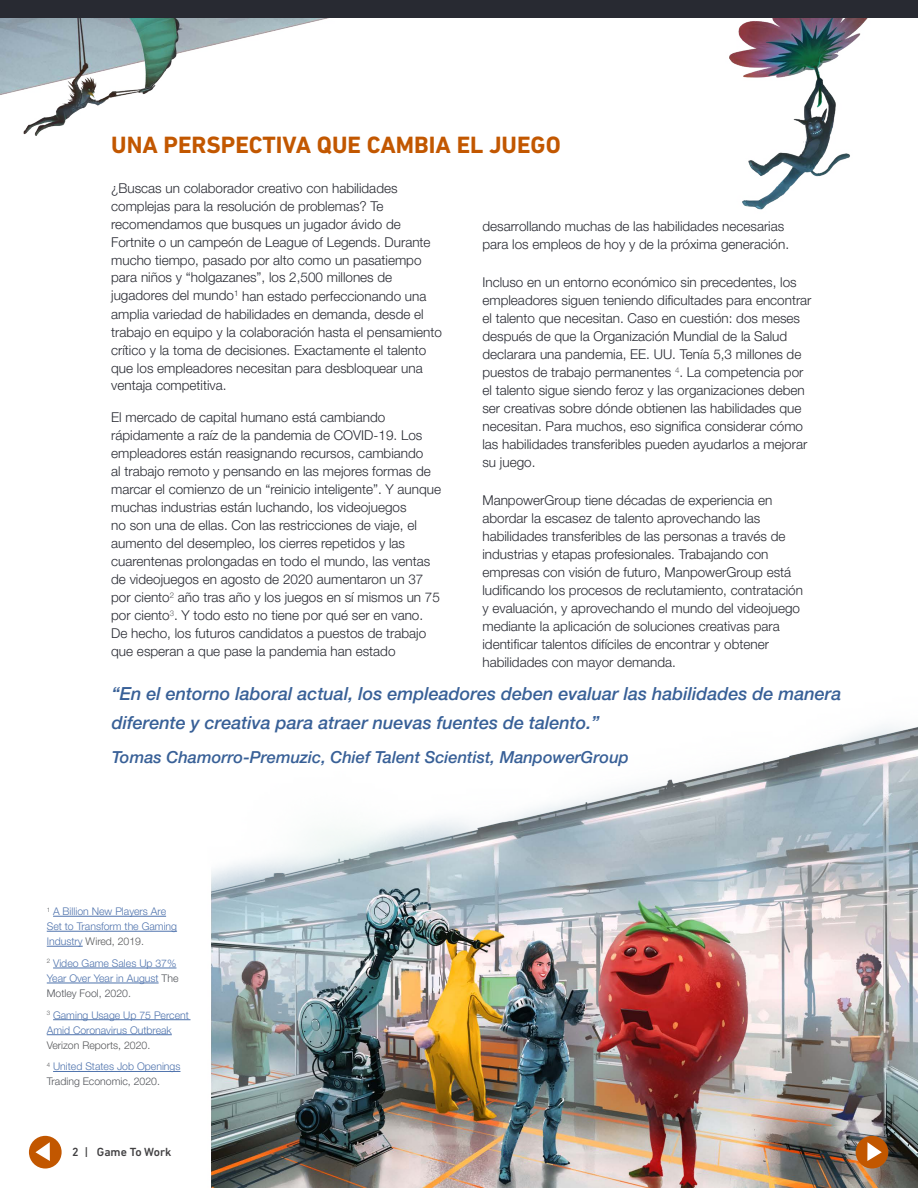
<style>
.page{position:relative;width:918px;height:1188px;background:#fff}
.page>*{position:absolute;margin:0;border:0;box-sizing:border-box;transform-origin:0 0}
.t1{font:700 24px "DIN Next W1 G";color:#c25700}
.t2{font:italic 500 18px/28.5px "Helvetica Neue LT Pro";color:#386097}
.t3{font:italic 500 16.5px "Helvetica Neue LT Pro";color:#386097}
.t4{font:300 13.5px/18px "Helvetica Neue LT Pro";color:#282a32}
.t5{font:500 12px "DIN Next W1 G";color:#414042}
.t6{font:300 10.5px/15px "Helvetica Neue LT Pro";color:#4f73ad}
.t7{font:300 10.5px "Helvetica Neue LT Pro";color:#53555b}
.s1{color:#58595b}
.s2{color:#53555b}
</style>
<div class="page">
<img style="left:0;top:17px;width:918px;height:1171px">
<div style="left:0;top:0;width:918px;height:17px;background:#282a32"></div>
<div style="left:856px;top:1136px;width:32px;height:33px;background:#c25700;border-radius:50%"></div>
<svg style="left:867px;top:1142px;width:15px;height:19px"></svg>
<div style="left:29px;top:1136px;width:33px;height:33px;background:#c25700;border-radius:50%"></div>
<svg style="left:35px;top:1142px;width:15px;height:19px"></svg>
<hr style="left:53px;top:916px;width:113px;height:1px;background:#4f73ad">
<hr style="left:47px;top:931px;width:130px;height:1px;background:#4f73ad">
<hr style="left:47px;top:946px;width:36px;height:1px;background:#4f73ad">
<hr style="left:53px;top:968px;width:123px;height:1px;background:#4f73ad">
<hr style="left:47px;top:983px;width:112px;height:1px;background:#4f73ad">
<hr style="left:53px;top:1019px;width:138px;height:1px;background:#4f73ad">
<hr style="left:47px;top:1034px;width:125px;height:1px;background:#4f73ad">
<hr style="left:53px;top:1071px;width:127px;height:1px;background:#4f73ad">
<h1 class="t1" style="left:111px;top:131px;width:451px">UNA PERSPECTIVA QUE CAMBIA EL JUEGO</h1>
<p class="t4" style="left:111px;top:178px;width:332px">¿Buscas un colaborador creativo con habilidades complejas para la resolución de problemas? Te recomendamos que busques un jugador ávido de Fortnite o un campeón de League of Legends. Durante mucho tiempo, pasado por alto como un pasatiempo para niños y “holgazanes”, los 2,500 millones de jugadores del mundo<sup>1</sup> han estado perfeccionando una amplia variedad de habilidades en demanda, desde el trabajo en equipo y la colaboración hasta el pensamiento crítico y la toma de decisiones. Exactamente el talento que los empleadores necesitan para desbloquear una ventaja competitiva.</p>
<p class="t4" style="left:111px;top:408px;width:331px">El mercado de capital humano está cambiando rápidamente a raíz de la pandemia de COVID-19. Los empleadores están reasignando recursos, cambiando<br>al trabajo remoto y pensando en las mejores formas de marcar el comienzo de un “reinicio inteligente”. Y aunque muchas industrias están luchando, los videojuegos<br>no son una de ellas. Con las restricciones de viaje, el aumento del desempleo, los cierres repetidos y las cuarentenas prolongadas en todo el mundo, las ventas de videojuegos en agosto de 2020 aumentaron un 37 por ciento<sup>2</sup> año tras año y los juegos en sí mismos un 75 por ciento<sup>3</sup>. Y todo esto no tiene por qué ser en vano.<br>De hecho, los futuros candidatos a puestos de trabajo que esperan a que pase la pandemia han estado</p>
<p class="t4" style="left:482px;top:217px;width:308px">desarrollando muchas de las habilidades necesarias para los empleos de hoy y de la próxima generación.</p>
<p class="t4" style="left:482px;top:273px;width:331px">Incluso en un entorno económico sin precedentes, los empleadores siguen teniendo dificultades para encontrar el talento que necesitan. Caso en cuestión: dos meses después de que la Organización Mundial de la Salud declarara una pandemia, EE. UU. Tenía 5,3 millones de puestos de trabajo permanentes <sup>4</sup>. La competencia por el talento sigue siendo feroz y las organizaciones deben ser creativas sobre dónde obtienen las habilidades que necesitan. Para muchos, eso significa considerar cómo las habilidades transferibles pueden ayudarlos a mejorar su juego.</p>
<p class="t4" style="left:482px;top:491px;width:322px">ManpowerGroup tiene décadas de experiencia en abordar la escasez de talento aprovechando las habilidades transferibles de las personas a través de industrias y etapas profesionales. Trabajando con empresas con visión de futuro, ManpowerGroup está ludificando los procesos de reclutamiento, contratación y evaluación, y aprovechando el mundo del videojuego mediante la aplicación de soluciones creativas para identificar talentos difíciles de encontrar y obtener habilidades con mayor demanda.</p>
<h2 class="t2" style="left:112px;top:680px;width:731px">“En el entorno laboral actual, los empleadores deben evaluar las habilidades de manera diferente y creativa para atraer nuevas fuentes de talento.”</h2>
<p class="t3" style="left:112px;top:748px;width:519px">Tomas Chamorro-Premuzic, Chief Talent Scientist, ManpowerGroup</p>
<p class="t6" style="left:47px;top:904px;width:132px"><sup>1</sup> A Billion New Players Are<br>Set to Transform the Gaming<br>Industry <span class="s1">Wired, 2019.</span></p>
<p class="t6" style="left:47px;top:955px;width:133px"><sup>2</sup> Video Game Sales Up 37%<br>Year Over Year in August <span class="s2">The<br>Motley Fool, 2020.</span></p>
<p class="t6" style="left:47px;top:1007px;width:144px"><sup>3</sup> Gaming Usage Up 75 Percent<br>Amid Coronavirus Outbreak</p>
<p class="t6" style="left:47px;top:1034px;width:135px;line-height:21.8px"><span class="s1">Verizon Reports, 2020.<br></span><sup>4</sup> United States Job Openings</p>
<p class="t7" style="left:47px;top:1075px;width:115px">Trading Economic, 2020.</p>
<p class="t5" style="left:72px;top:1145px;width:101px">2 | Game To Work</p>
</div>
